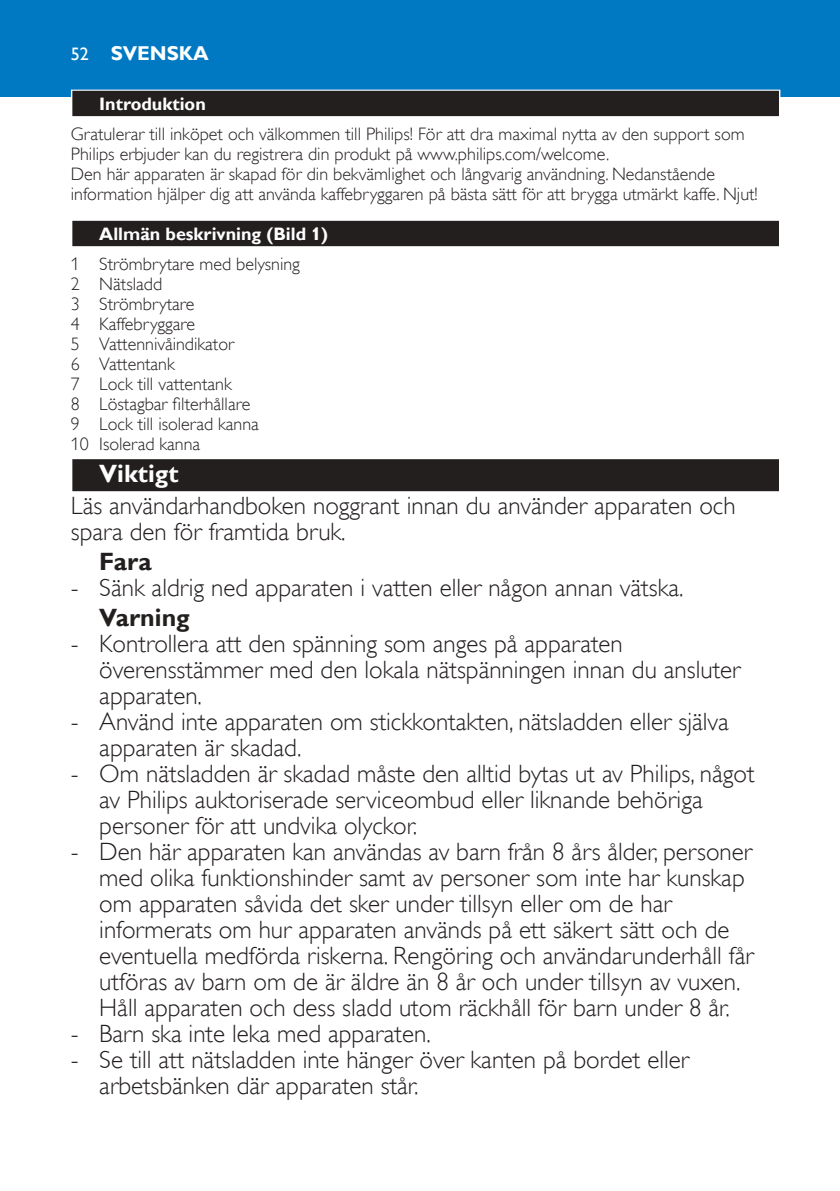
<style>
.page{position:relative;width:840px;height:1191px;background:#fff}
.page>*{position:absolute;margin:0;border:0;box-sizing:border-box;transform-origin:0 0}
.t1{font:25px/26px "Gill Sans Alt One WGL Light";color:#241f1f}
.t2{font:700 25px "Gill Sans Alt One WGL";color:#241f1f}
.t3{font:700 25px "Gill Sans Alt One WGL";color:#fff}
.t4{font:700 20px "Gill Sans Alt One WGL";color:#fff}
.t5{font:18px/20px "Gill Sans Alt One WGL Light";color:#241f1f}
.t6{font:700 18px "Gill Sans Alt One WGL";color:#fff}
.s1{font-weight:400;font-size:18px}
</style>
<div class="page">
<div style="left:0;top:0;width:839px;height:96px;background:#0079c2"></div>
<div style="left:71px;top:90px;width:709px;height:28px;background:#e4e3e3"></div>
<div style="left:72px;top:91px;width:706px;height:25px;background:#241f1f"></div>
<div style="left:71px;top:220px;width:709px;height:28px;background:#d8d7d7"></div>
<div style="left:72px;top:221px;width:706px;height:25px;background:#241f1f"></div>
<div style="left:71px;top:458px;width:709px;height:34px;background:#241f1f"></div>
<p class="t4" style="left:71px;top:40px;width:139px"><span class="s1">52</span> SVENSKA</p>
<p class="t6" style="left:99px;top:92px;width:108px">Introduktion</p>
<p class="t5" style="left:71px;top:124px;width:688px">Gratulerar till inköpet och välkommen till Philips! För att dra maximal nytta av den support som Philips erbjuder kan du registrera din produkt på www.philips.com/welcome.<br>Den här apparaten är skapad för din bekvämlighet och långvarig användning. Nedanstående information hjälper dig att använda kaffebryggaren på bästa sätt för att brygga utmärkt kaffe. Njut!</p>
<p class="t6" style="left:99px;top:222px;width:230px">Allmän beskrivning (Bild 1)</p>
<p class="t5" style="left:71px;top:254px;width:230px">1 Strömbrytare med belysning<br>2 Nätsladd<br>3 Strömbrytare<br>4 Kaffebryggare<br>5 Vattennivåindikator<br>6 Vattentank<br>7 Lock till vattentank<br>8 Löstagbar filterhållare<br>9 Lock till isolerad kanna<br>10 Isolerad kanna</p>
<p class="t3" style="left:99px;top:456px;width:81px">Viktigt</p>
<p class="t1" style="left:71px;top:492px;width:665px">Läs användarhandboken noggrant innan du använder apparaten och spara den för framtida bruk.</p>
<p class="t2" style="left:99px;top:544px;width:54px">Fara</p>
<p class="t1" style="left:71px;top:574px;width:613px">- Sänk aldrig ned apparaten i vatten eller någon annan vätska.</p>
<p class="t2" style="left:99px;top:600px;width:92px">Varning</p>
<p class="t1" style="left:99px;top:630px;width:642px;text-indent:-28px">- Kontrollera att den spänning som anges på apparaten överensstämmer med den lokala nätspänningen innan du ansluter apparaten.</p>
<p class="t1" style="left:99px;top:708px;width:630px;text-indent:-28px">- Använd inte apparaten om stickkontakten, nätsladden eller själva apparaten är skadad.</p>
<p class="t1" style="left:99px;top:760px;width:656px;text-indent:-28px">- Om nätsladden är skadad måste den alltid bytas ut av Philips, något av Philips auktoriserade serviceombud eller liknande behöriga personer för att undvika olyckor.</p>
<p class="t1" style="left:99px;top:838px;width:655px;text-indent:-28px">- Den här apparaten kan användas av barn från 8 års ålder, personer med olika funktionshinder samt av personer som inte har kunskap om apparaten såvida det sker under tillsyn eller om de har informerats om hur apparaten används på ett säkert sätt och de eventuella medförda riskerna. Rengöring och användarunderhåll får utföras av barn om de är äldre än 8 år och under tillsyn av vuxen.<br>Håll apparaten och dess sladd utom räckhåll för barn under 8 år.</p>
<p class="t1" style="left:71px;top:1020px;width:361px">- Barn ska inte leka med apparaten.</p>
<p class="t1" style="left:99px;top:1046px;width:591px;text-indent:-28px">- Se till att nätsladden inte hänger över kanten på bordet eller arbetsbänken där apparaten står.</p>
</div>
